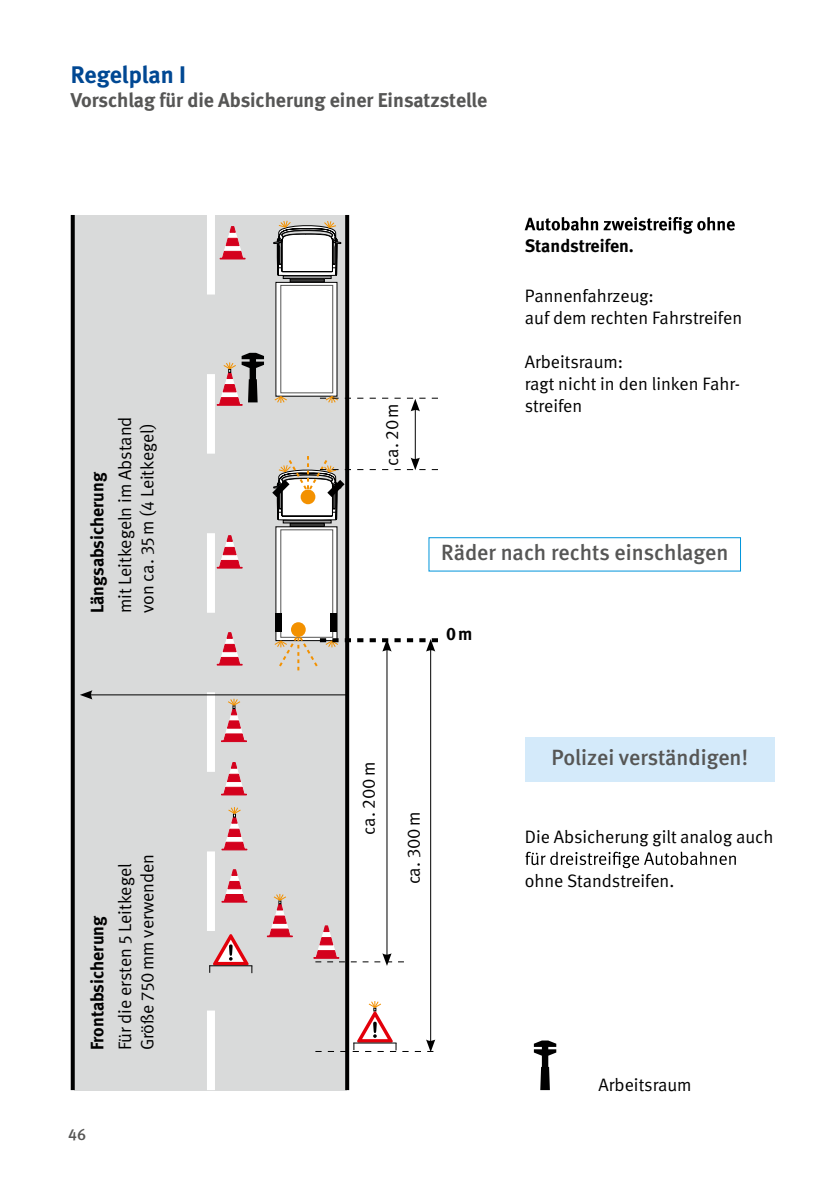
<style>
.page{position:relative;width:840px;height:1191px;background:#fff}
.page>*{position:absolute;margin:0;border:0;box-sizing:border-box;transform-origin:0 0}
.t1{font:700 24px "DGUV Meta";color:#004893}
.t2{font:500 22px "DGUV Meta";color:#565655}
.t3{font:700 20px "DGUV Meta";color:#565655}
.t4{font:18px/22px "DGUV Meta";color:#000}
.t5{font:700 18px "DGUV Meta";color:#000}
.t6{font:500 16px "DGUV Meta";color:#565655}
.s1{font-weight:700}
</style>
<div class="page">
<svg style="left:524px;top:217px;width:210px;height:17px"></svg>
<div style="left:524px;top:737px;width:250px;height:44px;background:#d4eafa"></div>
<svg style="left:525px;top:851px;width:210px;height:17px"></svg>
<div style="left:75px;top:215px;width:272px;height:875px;background:#d9dada"></div>
<svg style="left:71px;top:215px;width:4px;height:875px;background:#0d0d0d"></svg>
<svg style="left:533px;top:1040px;width:23px;height:50px"></svg>
<hr style="left:89px;top:694px;width:259px;height:1px;background:#000">
<svg style="left:80px;top:690px;width:12px;height:9px"></svg>
<svg style="left:207px;top:215px;width:231px;height:875px"></svg>
<div style="left:428px;top:537px;width:312px;height:34px;border:1px solid #0095db"></div>
<p class="t1" style="left:71px;top:61px;width:117px">Regelplan I</p>
<p class="t3" style="left:71px;top:89px;width:418px">Vorschlag für die Absicherung einer Einsatzstelle</p>
<p class="t4" style="left:84px;top:613px;width:198px;line-height:27.6px;rotate:-90deg"><span class="s1">Längsabsicherung<br></span>mit Leitkegeln im Abstand</p>
<p class="t4" style="left:136px;top:613px;width:191px;rotate:-90deg">von ca. 35 m (4 Leitkegel)</p>
<p class="t4" style="left:84px;top:1050px;width:188px;line-height:27.6px;rotate:-90deg"><span class="s1">Frontabsicherung<br></span>Für die ersten 5 Leitkegel</p>
<p class="t4" style="left:136px;top:1050px;width:198px;rotate:-90deg">Größe 750 mm verwenden</p>
<p class="t6" style="left:68px;top:1124px;width:19px">46</p>
<p class="t4" style="left:381px;top:466px;width:64px;rotate:-90deg">ca. 20 m</p>
<p class="t5" style="left:524px;top:235px;width:110px">Standstreifen.</p>
<p class="t4" style="left:524px;top:285px;width:219px">Pannenfahrzeug:<br>auf dem rechten Fahrstreifen</p>
<p class="t4" style="left:524px;top:351px;width:216px">Arbeitsraum:<br>ragt nicht in den linken Fahr&shy;streifen</p>
<p class="t2" style="left:441px;top:539px;width:288px">Räder nach rechts einschlagen</p>
<p class="t5" style="left:446px;top:623px;width:28px">0 m</p>
<p class="t4" style="left:358px;top:834px;width:75px;rotate:-90deg">ca. 200 m</p>
<p class="t4" style="left:403px;top:884px;width:74px;rotate:-90deg">ca. 300 m</p>
<p class="t2" style="left:551px;top:744px;width:198px">Polizei verständigen!</p>
<p class="t4" style="left:524px;top:826px;width:250px">Die Absicherung gilt analog auch</p>
<p class="t4" style="left:524px;top:870px;width:151px">ohne Standstreifen.</p>
<p class="t4" style="left:598px;top:1074px;width:94px">Arbeitsraum</p>
</div>
